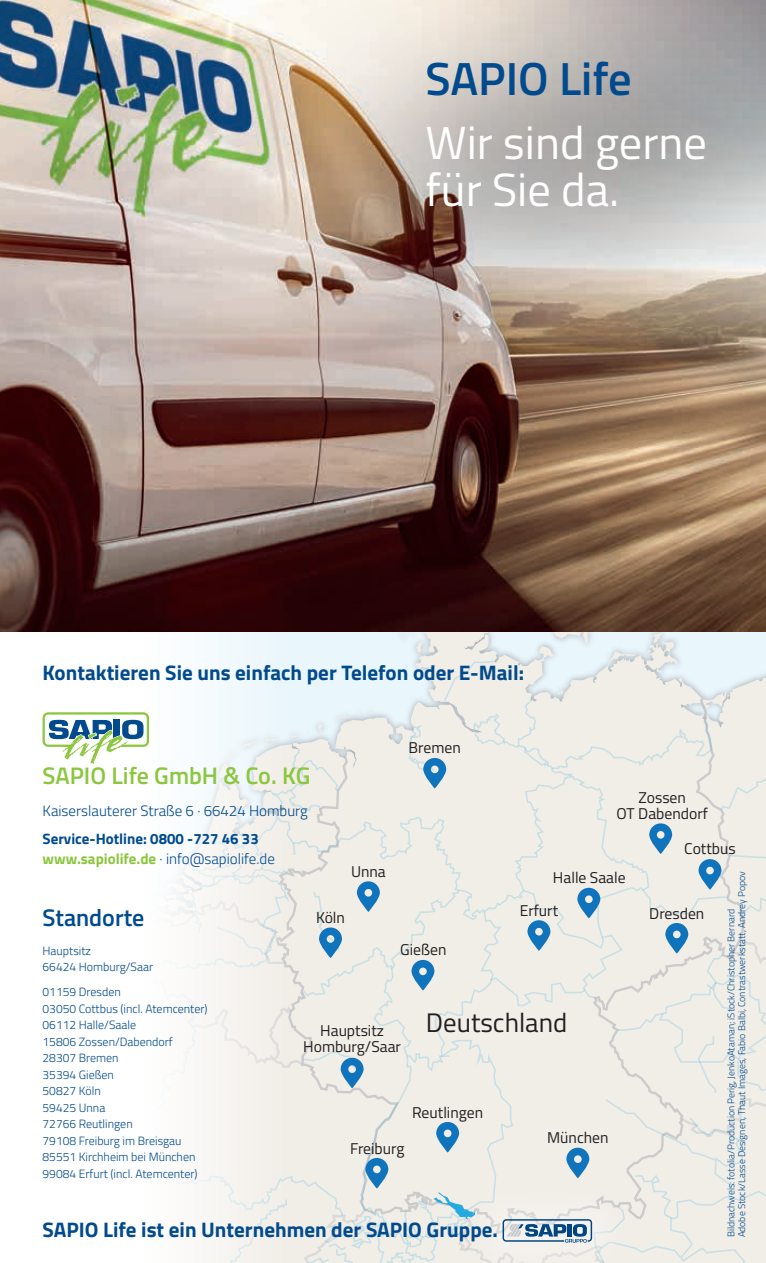
<style>
.page{position:relative;width:766px;height:1263px;background:#fff}
.page>*{position:absolute;margin:0;border:0;box-sizing:border-box;transform-origin:0 0}
.t1{font:46.5px/46.5px "Titillium Web";color:#fff}
.t2{font:600 46.5px "Titillium Web";color:#004a8d}
.t3{font:26.85px "Titillium Web";color:#231f20}
.t4{font:600 24px "Titillium Web";color:#8bc63e}
.t5{font:600 24px "Titillium Web";color:#004a8d}
.t6{font:700 21px "Titillium Web";color:#004a8d}
.t7{font:15.6px/16.2px "Titillium Web";color:#231f20;text-align:center}
.t8{font:700 15px/19.5px "Titillium Web";color:#004a8d}
.t9{font:300 15px "Titillium Web";color:#004a8d}
.t10{font:300 12px/16.5px "Titillium Web";color:#004a8d}
.t11{font:300 9.75px/10.5px "Titillium Web";color:#004a8d}
.s1{color:#8bc63e}
.s2{font-weight:300}
</style>
<div class="page">
<img style="left:0;top:0;width:765px;height:631px">
<div style="left:269px;top:0;width:496px;height:366px;background:#231f20;opacity:.35"></div>
<svg style="left:43px;top:631px;width:722px;height:632px"></svg>
<h1 class="t2" style="left:425px;top:44px;width:208px">SAPIO Life</h1>
<h1 class="t1" style="left:425px;top:117px;width:283px">Wir sind gerne für Sie da.</h1>
<h3 class="t6" style="left:43px;top:656px;width:483px">Kontaktieren Sie uns einfach per Telefon oder E-Mail:</h3>
<h3 class="t7" style="left:408px;top:739px;width:54px">Bremen</h3>
<h3 class="t4" style="left:43px;top:757px;width:269px">SAPIO Life GmbH &amp; Co. KG</h3>
<p class="t9" style="left:43px;top:800px;width:267px">Kaiserslauterer Straße 6 · 66424 Homburg</p>
<p class="t8" style="left:43px;top:828px;width:234px">Service-Hotline: 0800 -727 46 33 <span class="s1">www.sapiolife.de</span> <span class="s2">· info@sapiolife.de</span></p>
<h3 class="t7" style="left:616px;top:789px;width:93px">Zossen<br>OT Dabendorf</h3>
<h3 class="t7" style="left:684px;top:840px;width:53px">Cottbus</h3>
<h3 class="t7" style="left:351px;top:863px;width:36px">Unna</h3>
<p class="t11" style="left:725px;top:1237px;width:368px;rotate:-90deg">Bildnachweis: fotolia/Production Perig, JenkoAtaman; iStock/Christopher Bernard<br>Adobe Stock/Lasse Designen, Thaut Images, Fabio Balbi, Contrastwerkstatt, Andrey Popov</p>
<h3 class="t7" style="left:519px;top:860px;width:107px;line-height:32.5px;text-align:left;text-indent:33px">Halle Saale<br>Erfurt</h3>
<h3 class="t7" style="left:649px;top:905px;width:57px">Dresden</h3>
<h3 class="t5" style="left:43px;top:899px;width:103px">Standorte</h3>
<h3 class="t7" style="left:316px;top:909px;width:30px">Köln</h3>
<h3 class="t7" style="left:400px;top:941px;width:48px">Gießen</h3>
<p class="t10" style="left:43px;top:942px;width:112px">Hauptsitz<br>66424 Homburg/Saar</p>
<p class="t10" style="left:43px;top:983px;width:166px">01159 Dresden<br>03050 Cottbus (incl. Atemcenter)<br>06112 Halle/Saale<br>15806 Zossen/Dabendorf<br>28307 Bremen<br>35394 Gießen<br>50827 Köln<br>59425 Unna<br>72766 Reutlingen<br>79108 Freiburg im Breisgau<br>85551 Kirchheim bei München<br>99084 Erfurt (incl. Atemcenter)</p>
<h2 class="t3" style="left:426px;top:1003px;width:143px">Deutschland</h2>
<h3 class="t7" style="left:303px;top:1022px;width:99px">Hauptsitz<br>Homburg/Saar</h3>
<h3 class="t7" style="left:412px;top:1103px;width:72px">Reutlingen</h3>
<h3 class="t7" style="left:547px;top:1129px;width:63px">München</h3>
<h3 class="t7" style="left:350px;top:1140px;width:56px">Freiburg</h3>
<h3 class="t6" style="left:43px;top:1214px;width:456px">SAPIO Life ist ein Unternehmen der SAPIO Gruppe.</h3>
</div>
